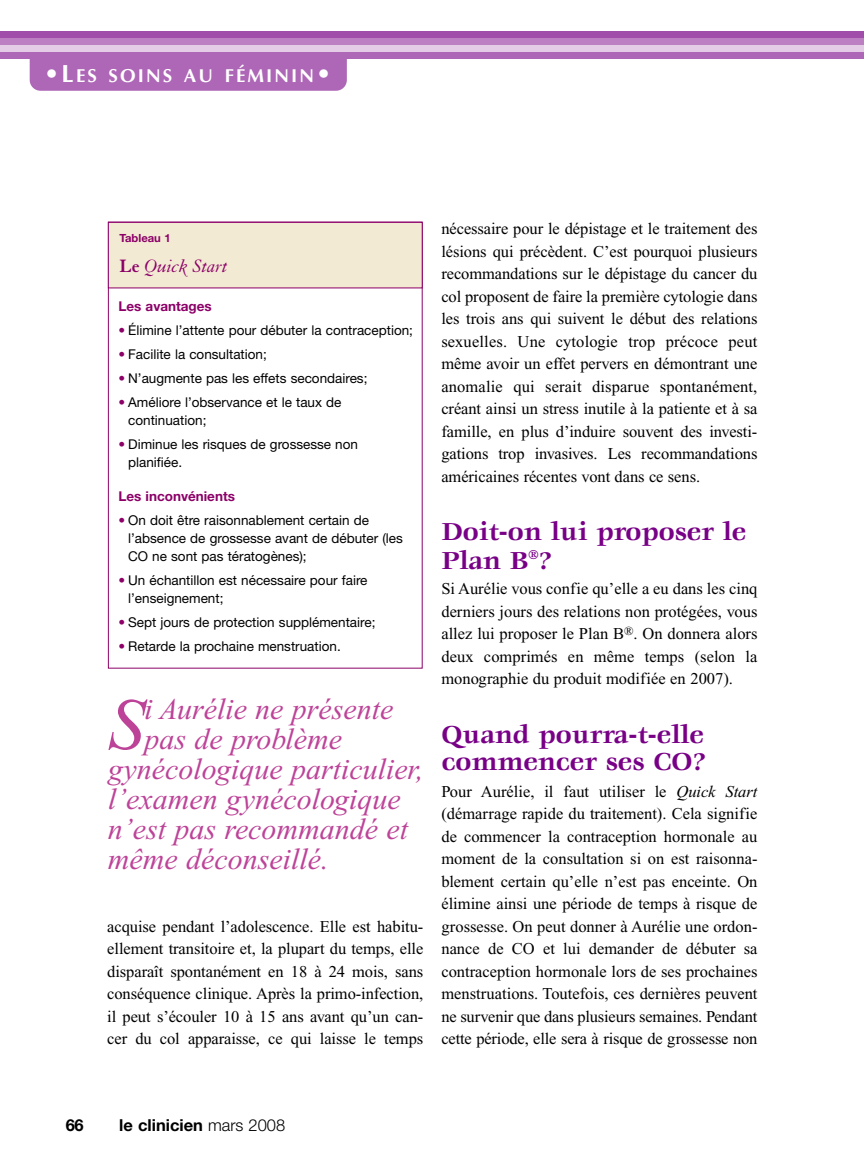
<style>
.page{position:relative;width:864px;height:1175px;background:#fff}
.page>*{position:absolute;margin:0;border:0;box-sizing:border-box;transform-origin:0 0}
.t1{font:italic 73.2px "Times New Roman";color:#bd4398}
.t2{font:italic 30px "Times New Roman";color:#bd4398}
.t3{font:700 27px/29px "Veljovic";color:#780086}
.t4{font:italic 19.5px "Granjon";color:#8c0068}
.t5{font:700 18.75px "Optima";letter-spacing:.11em;color:#fff}
.t6{font:16.5px/22.5px "Times New Roman";letter-spacing:-.005em;color:#000;text-align:justify}
.t7{font:700 16.5px "Helvetica Neue";color:#000}
.t8{font:13.5px/18px "Helvetica Neue";color:#000}
.t9{font:700 13.5px "Helvetica Neue";color:#8c0068}
.t10{font:700 11.25px "Helvetica Neue";color:#8c0068}
.s1{font-size:24.9px}
.s2{font-weight:700;font-style:normal}
.s3{color:#8c0068}
.s4{font-style:italic}
.s5{font-weight:300}
</style>
<div class="page">
<div style="left:30px;top:42px;width:317px;height:49px;background:#ae66b6;border-radius:11px"></div>
<div style="left:0;top:52px;width:864px;height:7px;background:#ae66b6"></div>
<div style="left:0;top:45px;width:864px;height:7px;background:#e4cce7"></div>
<div style="left:0;top:38px;width:864px;height:7px;background:#bc80c2"></div>
<div style="left:0;top:31px;width:864px;height:7px;background:#a14daa"></div>
<div style="left:109px;top:222px;width:313px;height:65px;background:#f3ead3"></div>
<div style="left:108px;top:222px;width:315px;height:66px;border:1px solid #8c0068"></div>
<p class="t5" style="left:44px;top:65px;width:288px"><span class="s1">•L</span>ES SOINS AU FÉMININ<span class="s1">•</span></p>
<p class="t10" style="left:119px;top:233px;width:53px">Tableau 1</p>
<p class="t4" style="left:119px;top:259px;width:110px"><span class="s2">Le</span> Quick Start</p>
<p class="t9" style="left:118px;top:301px;width:95px">Les avantages</p>
<p class="t8" style="left:118px;top:322px;width:296px"><span class="s3">•</span> Élimine l’attente pour débuter la contraception;</p>
<p class="t8" style="left:118px;top:346px;width:150px"><span class="s3">•</span> Facilite la consultation;</p>
<p class="t8" style="left:118px;top:370px;width:250px"><span class="s3">•</span> N’augmente pas les effets secondaires;</p>
<p class="t8" style="left:128px;top:394px;width:215px;text-indent:-10px"><span class="s3">•</span> Améliore l’observance et le taux de continuation;</p>
<p class="t8" style="left:128px;top:436px;width:231px;text-indent:-10px"><span class="s3">•</span> Diminue les risques de grossesse non planifiée.</p>
<p class="t9" style="left:118px;top:491px;width:118px">Les inconvénients</p>
<p class="t8" style="left:128px;top:512px;width:276px;text-indent:-10px"><span class="s3">•</span> On doit être raisonnablement certain de l’absence de grossesse avant de débuter (les<br>CO ne sont pas tératogènes);</p>
<p class="t8" style="left:128px;top:572px;width:241px;text-indent:-10px"><span class="s3">•</span> Un échantillon est nécessaire pour faire l’enseignement;</p>
<p class="t8" style="left:118px;top:614px;width:258px"><span class="s3">•</span> Sept jours de protection supplémentaire;</p>
<p class="t8" style="left:118px;top:638px;width:224px"><span class="s3">•</span> Retarde la prochaine menstruation.</p>
<h1 class="t1" style="left:108px;top:698px;width:38px">S</h1>
<h2 class="t2" style="left:145px;top:698px;width:250px">i Aurélie ne présente</h2>
<h2 class="t2" style="left:145px;top:728px;width:199px">pas de problème</h2>
<h2 class="t2" style="left:108px;top:758px;width:317px">gynécologique particulier,</h2>
<h2 class="t2" style="left:108px;top:788px;width:294px">l’examen gynécologique</h2>
<h2 class="t2" style="left:108px;top:818px;width:302px">n’est pas recommandé et</h2>
<h2 class="t2" style="left:108px;top:848px;width:222px">même déconseillé.</h2>
<p class="t6" style="left:107px;top:916px;width:318px">acquise pendant l’adolescence. Elle est habitu&shy;ellement transitoire et, la plupart du temps, elle disparaît spontanément en 18 à 24 mois, sans conséquence clinique. Après la primo-infection, il peut s’écouler 10 à 15 ans avant qu’un can&shy;cer du col apparaisse, ce qui laisse le temps</p>
<p class="t6" style="left:441px;top:219px;width:318px">nécessaire pour le dépistage et le traitement des lésions qui précèdent. C’est pourquoi plusieurs recommandations sur le dépistage du cancer du col proposent de faire la première cytologie dans les trois ans qui suivent le début des relations sexuelles. Une cytologie trop précoce peut même avoir un effet pervers en démontrant une anomalie qui serait disparue spontanément, créant ainsi un stress inutile à la patiente et à sa famille, en plus d’induire souvent des investi&shy;gations trop invasives. Les recommandations américaines récentes vont dans ce sens.</p>
<h3 class="t3" style="left:441px;top:519px;width:306px">Doit-on lui proposer le<br>Plan B<sup>®</sup>?</h3>
<p class="t6" style="left:441px;top:579px;width:318px">Si Aurélie vous confie qu’elle a eu dans les cinq derniers jours des relations non protégées, vous allez lui proposer le Plan B<sup>®</sup>. On donnera alors deux comprimés en même temps (selon la monographie du produit modifiée en 2007).</p>
<h3 class="t3" style="left:441px;top:723px;width:266px;line-height:27px">Quand pourra-t-elle commencer ses CO?</h3>
<p class="t6" style="left:441px;top:781px;width:318px">Pour Aurélie, il faut utiliser le <span class="s4">Quick Start </span>(démarrage rapide du traitement). Cela signifie de commencer la contraception hormonale au moment de la consultation si on est raisonna&shy;blement certain qu’elle n’est pas enceinte. On élimine ainsi une période de temps à risque de grossesse. On peut donner à Aurélie une ordon&shy;nance de CO et lui demander de débuter sa contraception hormonale lors de ses prochaines menstruations. Toutefois, ces dernières peuvent ne survenir que dans plusieurs semaines. Pendant cette période, elle sera à risque de grossesse non</p>
<p class="t7" style="left:66px;top:1119px;width:19px">66</p>
<p class="t7" style="left:119px;top:1119px;width:167px">le clinicien <span class="s5">mars 2008</span></p>
</div>
